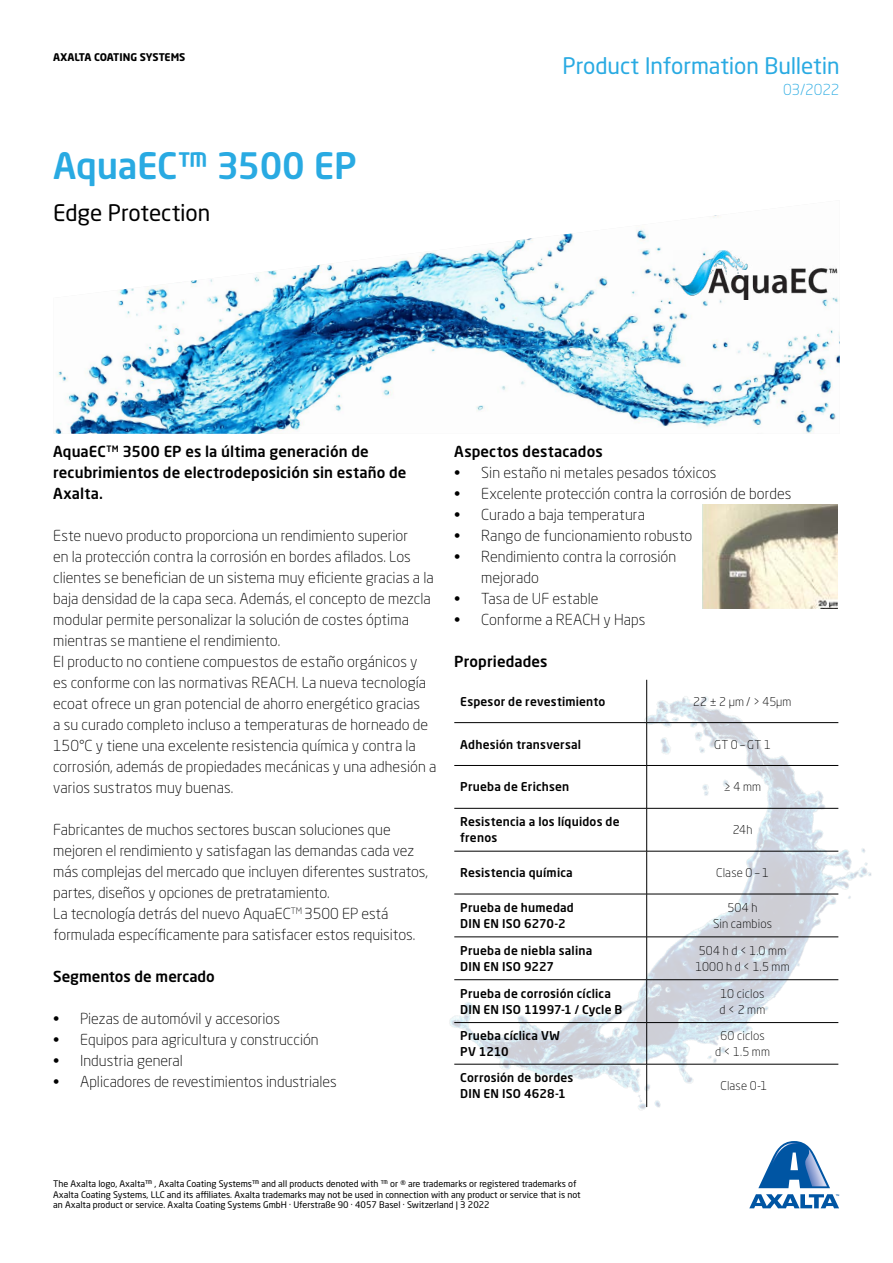
<style>
.page{position:relative;width:893px;height:1263px;background:#fff}
.page>*{position:absolute;margin:0;border:0;box-sizing:border-box;transform-origin:0 0}
.t1{font:500 36px "Neo Sans Pro";letter-spacing:-.01em;color:#29aae2}
.t2{font:22.5px "Neo Sans Pro";letter-spacing:-.005em;color:#29aae2}
.t3{font:22.5px "Neo Sans Pro";letter-spacing:-.005em;color:#000}
.t4{font:300 15px/21px "Neo Sans Pro";color:#000}
.t5{font:500 15px/21px "Neo Sans Pro";letter-spacing:.005em;color:#000}
.t6{font:300 15px "Neo Sans Pro";letter-spacing:-.01em;color:#29aae2}
.t7{font:500 12px/15.8px "Neo Sans Pro";letter-spacing:.015em;color:#000}
.t8{font:300 12px/15.8px "Neo Sans Pro";letter-spacing:.015em;color:#000;text-align:center}
.t9{font:700 10.5px "Neo Sans Pro";letter-spacing:-.01em;color:#000}
.t10{font:9px/10.5px "Neo Sans Pro";color:#000}
</style>
<div class="page">
<svg style="left:749px;top:1141px;width:90px;height:67px"></svg>
<img style="left:53px;top:215px;width:787px;height:219px">
<img style="left:674px;top:251px;width:164px;height:49px">
<img style="left:702px;top:505px;width:136px;height:103px">
<img style="left:449px;top:679px;width:422px;height:431px">
<hr style="left:646px;top:680px;width:1px;height:42px;background:#000">
<hr style="left:454px;top:722px;width:193px;height:1px;background:#000">
<hr style="left:647px;top:722px;width:191px;height:1px;background:#000">
<hr style="left:646px;top:723px;width:1px;height:42px;background:#000">
<hr style="left:454px;top:765px;width:193px;height:1px;background:#000">
<hr style="left:647px;top:765px;width:191px;height:1px;background:#000">
<hr style="left:646px;top:766px;width:1px;height:42px;background:#000">
<hr style="left:454px;top:808px;width:193px;height:1px;background:#000">
<hr style="left:647px;top:808px;width:191px;height:1px;background:#000">
<hr style="left:646px;top:808px;width:1px;height:43px;background:#000">
<hr style="left:454px;top:851px;width:193px;height:1px;background:#000">
<hr style="left:647px;top:851px;width:191px;height:1px;background:#000">
<hr style="left:646px;top:851px;width:1px;height:43px;background:#000">
<hr style="left:454px;top:894px;width:193px;height:1px;background:#000">
<hr style="left:647px;top:894px;width:191px;height:1px;background:#000">
<hr style="left:646px;top:894px;width:1px;height:43px;background:#000">
<hr style="left:454px;top:936px;width:193px;height:1px;background:#000">
<hr style="left:647px;top:936px;width:191px;height:1px;background:#000">
<hr style="left:646px;top:937px;width:1px;height:42px;background:#000">
<hr style="left:454px;top:979px;width:193px;height:1px;background:#000">
<hr style="left:647px;top:979px;width:191px;height:1px;background:#000">
<hr style="left:646px;top:980px;width:1px;height:42px;background:#000">
<hr style="left:454px;top:1022px;width:193px;height:1px;background:#000">
<hr style="left:647px;top:1022px;width:191px;height:1px;background:#000">
<hr style="left:646px;top:1023px;width:1px;height:41px;background:#000">
<hr style="left:454px;top:1064px;width:193px;height:1px;background:#000">
<hr style="left:647px;top:1064px;width:191px;height:1px;background:#000">
<hr style="left:646px;top:1064px;width:1px;height:43px;background:#000">
<p class="t9" style="left:53px;top:50px;width:134px">AXALTA COATING SYSTEMS</p>
<h2 class="t2" style="left:563px;top:52px;width:279px">Product Information Bulletin</h2>
<p class="t6" style="left:783px;top:81px;width:58px">03/2022</p>
<h1 class="t1" style="left:53px;top:143px;width:305px">AquaEC™ 3500 EP</h1>
<h2 class="t3" style="left:53px;top:199px;width:159px">Edge Protection</h2>
<p class="t5" style="left:53px;top:441px;width:355px">AquaEC<sup>TM</sup> 3500 EP es la última generación de recubrimientos de electrodeposición sin estaño de<br>Axalta.</p>
<p class="t4" style="left:53px;top:525px;width:385px">Este nuevo producto proporciona un rendimiento superior<br>en la protección contra la corrosión en bordes afilados. Los clientes se benefician de un sistema muy eficiente gracias a la baja densidad de la capa seca. Además, el concepto de mezcla modular permite personalizar la solución de costes óptima mientras se mantiene el rendimiento.<br>El producto no contiene compuestos de estaño orgánicos y<br>es conforme con las normativas REACH. La nueva tecnología ecoat ofrece un gran potencial de ahorro energético gracias<br>a su curado completo incluso a temperaturas de horneado de 150°C y tiene una excelente resistencia química y contra la corrosión, además de propiedades mecánicas y una adhesión a varios sustratos muy buenas.</p>
<p class="t4" style="left:53px;top:819px;width:376px">Fabricantes de muchos sectores buscan soluciones que mejoren el rendimiento y satisfagan las demandas cada vez más complejas del mercado que incluyen diferentes sustratos, partes, diseños y opciones de pretratamiento.<br>La tecnología detrás del nuevo AquaEC<sup>TM</sup> 3500 EP está formulada específicamente para satisfacer estos requisitos.</p>
<p class="t5" style="left:53px;top:966px;width:163px">Segmentos de mercado</p>
<p class="t4" style="left:53px;top:1008px;width:228px">• Piezas de automóvil y accesorios</p>
<p class="t4" style="left:53px;top:1029px;width:267px">• Equipos para agricultura y construcción</p>
<p class="t4" style="left:53px;top:1050px;width:131px">• Industria general</p>
<p class="t4" style="left:53px;top:1071px;width:285px">• Aplicadores de revestimientos industriales</p>
<p class="t5" style="left:454px;top:441px;width:150px">Aspectos destacados</p>
<p class="t4" style="left:454px;top:462px;width:264px">• Sin estaño ni metales pesados tóxicos</p>
<p class="t4" style="left:454px;top:483px;width:339px">• Excelente protección contra la corrosión de bordes</p>
<p class="t4" style="left:454px;top:504px;width:192px">• Curado a baja temperatura</p>
<p class="t4" style="left:454px;top:525px;width:240px">• Rango de funcionamiento robusto</p>
<p class="t4" style="left:481px;top:546px;width:197px;text-indent:-27px">• Rendimiento contra la corrosión mejorado</p>
<p class="t4" style="left:454px;top:588px;width:146px">• Tasa de UF estable</p>
<p class="t4" style="left:454px;top:609px;width:193px">• Conforme a REACH y Haps</p>
<p class="t5" style="left:454px;top:651px;width:95px">Propriedades</p>
<p class="t7" style="left:460px;top:693px;width:147px">Espesor de revestimiento</p>
<p class="t8" style="left:693px;top:693px;width:100px">22 ± 2 µm / &gt; 45µm</p>
<p class="t7" style="left:460px;top:736px;width:122px">Adhesión transversal</p>
<p class="t8" style="left:714px;top:736px;width:58px">GT 0 – GT 1</p>
<p class="t7" style="left:460px;top:779px;width:111px">Prueba de Erichsen</p>
<p class="t8" style="left:724px;top:779px;width:39px">≥ 4 mm</p>
<p class="t7" style="left:460px;top:814px;width:161px">Resistencia a los líquidos de frenos</p>
<p class="t8" style="left:733px;top:822px;width:21px">24h</p>
<p class="t7" style="left:460px;top:864px;width:114px">Resistencia química</p>
<p class="t8" style="left:716px;top:865px;width:54px">Clase 0 – 1</p>
<p class="t7" style="left:460px;top:899px;width:115px">Prueba de humedad<br>DIN EN ISO 6270-2</p>
<p class="t8" style="left:713px;top:900px;width:61px">504 h<br>Sin cambios</p>
<p class="t7" style="left:460px;top:942px;width:133px">Prueba de niebla salina<br>DIN EN ISO 9227</p>
<p class="t8" style="left:695px;top:943px;width:96px;text-align:left">504 h d &lt; 1.0 mm<br>1000 h d &lt; 1.5 mm</p>
<p class="t7" style="left:460px;top:985px;width:164px">Prueba de corrosión cíclica<br>DIN EN ISO 11997-1 / Cycle B</p>
<p class="t8" style="left:720px;top:985px;width:47px;text-align:left">10 ciclos d &lt; 2 mm</p>
<p class="t7" style="left:460px;top:1027px;width:101px">Prueba cíclica VW<br>PV 1210</p>
<p class="t8" style="left:715px;top:1028px;width:56px">60 ciclos<br>d &lt; 1.5 mm</p>
<p class="t7" style="left:460px;top:1070px;width:115px">Corrosión de bordes<br>DIN EN ISO 4628-1</p>
<p class="t8" style="left:720px;top:1078px;width:48px">Clase 0-1</p>
<p class="t10" style="left:53px;top:1178px;width:529px">The Axalta logo, Axalta™ , Axalta Coating Systems™ and all products denoted with ™ or ® are trademarks or registered trademarks of<br>Axalta Coating Systems, LLC and its affiliates. Axalta trademarks may not be used in connection with any product or service that is not an Axalta product or service. Axalta Coating Systems GmbH · Uferstraße 90 · 4057 Basel · Switzerland | 3 2022</p>
</div>
